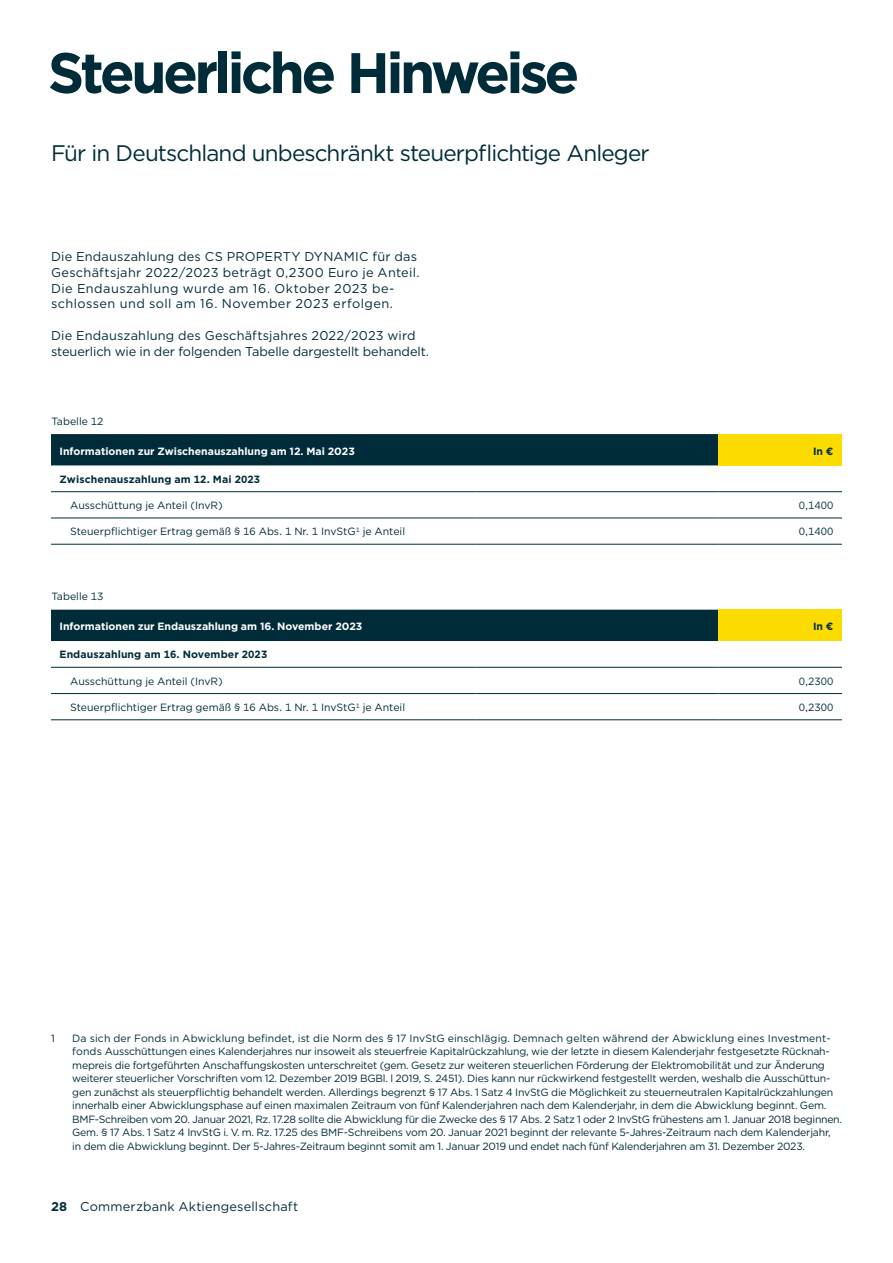
<style>
.page{position:relative;width:893px;height:1263px;background:#fff}
.page>*{position:absolute;margin:0;border:0;box-sizing:border-box;transform-origin:0 0}
.t1{font:700 57px "Gotham";letter-spacing:-.07em;color:#002c3a}
.t2{font:22.5px "Gotham";letter-spacing:-.04em;color:#002c3a}
.t3{font:12.75px/15.8px "Gotham";letter-spacing:.015em;color:#002c3a}
.t4{font:10.5px/13.5px "Gotham";letter-spacing:-.02em;color:#002c3a}
.t5{font:10.5px "Gotham";color:#002c3a}
.t6{font:700 10.5px "Gotham";color:#fff}
.t7{font:700 10.5px "Gotham";letter-spacing:.01em;color:#002c3a}
.s1{font-weight:700}
</style>
<div class="page">
<div style="left:51px;top:434px;width:668px;height:31px;background:#002c3a"></div>
<div style="left:719px;top:434px;width:123px;height:31px;background:#fcdb00"></div>
<hr style="left:51px;top:491px;width:425px;height:1px;background:#002c3a">
<hr style="left:476px;top:491px;width:243px;height:1px;background:#002c3a">
<hr style="left:719px;top:491px;width:123px;height:1px;background:#002c3a">
<hr style="left:51px;top:518px;width:425px;height:1px;background:#002c3a">
<hr style="left:51px;top:544px;width:425px;height:1px;background:#002c3a">
<hr style="left:476px;top:518px;width:243px;height:1px;background:#002c3a">
<hr style="left:476px;top:544px;width:243px;height:1px;background:#002c3a">
<hr style="left:719px;top:518px;width:123px;height:1px;background:#002c3a">
<hr style="left:719px;top:544px;width:123px;height:1px;background:#002c3a">
<div style="left:51px;top:610px;width:668px;height:31px;background:#002c3a"></div>
<div style="left:719px;top:610px;width:123px;height:31px;background:#fcdb00"></div>
<hr style="left:51px;top:667px;width:425px;height:1px;background:#002c3a">
<hr style="left:476px;top:667px;width:243px;height:1px;background:#002c3a">
<hr style="left:719px;top:667px;width:123px;height:1px;background:#002c3a">
<hr style="left:51px;top:693px;width:425px;height:1px;background:#002c3a">
<hr style="left:51px;top:719px;width:425px;height:1px;background:#002c3a">
<hr style="left:476px;top:693px;width:243px;height:1px;background:#002c3a">
<hr style="left:476px;top:719px;width:243px;height:1px;background:#002c3a">
<hr style="left:719px;top:693px;width:123px;height:1px;background:#002c3a">
<hr style="left:719px;top:719px;width:123px;height:1px;background:#002c3a">
<h1 class="t1" style="left:48px;top:35px;width:533px">Steuerliche Hinweise</h1>
<h2 class="t2" style="left:51px;top:139px;width:600px">Für in Deutschland unbeschränkt steuerpflichtige Anleger</h2>
<p class="t3" style="left:51px;top:248px;width:370px">Die Endauszahlung des CS PROPERTY DYNAMIC für das Geschäftsjahr 2022/2023 beträgt 0,2300 Euro je Anteil.<br>Die Endauszahlung wurde am 16. Oktober 2023 be&shy;schlossen und soll am 16. November 2023 erfolgen.</p>
<p class="t3" style="left:51px;top:327px;width:379px">Die Endauszahlung des Geschäftsjahres 2022/2023 wird steuerlich wie in der folgenden Tabelle dargestellt behandelt.</p>
<p class="t5" style="left:52px;top:414px;width:53px">Tabelle 12</p>
<p class="t6" style="left:60px;top:444px;width:297px">Informationen zur Zwischenauszahlung am 12. Mai 2023</p>
<p class="t7" style="left:813px;top:444px;width:22px">In €</p>
<p class="t7" style="left:60px;top:472px;width:202px">Zwischenauszahlung am 12. Mai 2023</p>
<p class="t5" style="left:70px;top:499px;width:154px">Ausschüttung je Anteil (InvR)</p>
<p class="t4" style="left:799px;top:498px;width:36px">0,1400</p>
<p class="t5" style="left:70px;top:525px;width:336px">Steuerpflichtiger Ertrag gemäß § 16 Abs. 1 Nr. 1 InvStG1 je Anteil</p>
<p class="t4" style="left:799px;top:525px;width:36px">0,1400</p>
<p class="t5" style="left:52px;top:590px;width:53px">Tabelle 13</p>
<p class="t6" style="left:60px;top:620px;width:304px">Informationen zur Endauszahlung am 16. November 2023</p>
<p class="t7" style="left:813px;top:620px;width:22px">In €</p>
<p class="t7" style="left:60px;top:648px;width:209px">Endauszahlung am 16. November 2023</p>
<p class="t5" style="left:70px;top:674px;width:154px">Ausschüttung je Anteil (InvR)</p>
<p class="t4" style="left:799px;top:674px;width:36px">0,2300</p>
<p class="t5" style="left:70px;top:700px;width:336px">Steuerpflichtiger Ertrag gemäß § 16 Abs. 1 Nr. 1 InvStG1 je Anteil</p>
<p class="t4" style="left:799px;top:700px;width:36px">0,2300</p>
<p class="t4" style="left:51px;top:1031px;width:5px">1</p>
<p class="t4" style="left:72px;top:1031px;width:771px">Da sich der Fonds in Abwicklung befindet, ist die Norm des § 17 InvStG einschlägig. Demnach gelten während der Abwicklung eines Investment&shy;fonds Ausschüttungen eines Kalenderjahres nur insoweit als steuerfreie Kapitalrückzahlung, wie der letzte in diesem Kalenderjahr festgesetzte Rücknah&shy;mepreis die fortgeführten Anschaffungskosten unterschreitet (gem. Gesetz zur weiteren steuerlichen Förderung der Elektromobilität und zur Änderung weiterer steuerlicher Vorschriften vom 12. Dezember 2019 BGBl. l 2019, S. 2451). Dies kann nur rückwirkend festgestellt werden, weshalb die Ausschüttun&shy;gen zunächst als steuerpflichtig behandelt werden. Allerdings begrenzt § 17 Abs. 1 Satz 4 InvStG die Möglichkeit zu steuerneutralen Kapitalrückzahlungen innerhalb einer Abwicklungsphase auf einen maximalen Zeitraum von fünf Kalenderjahren nach dem Kalenderjahr, in dem die Abwicklung beginnt. Gem.<br>BMF-Schreiben vom 20. Januar 2021, Rz. 17.28 sollte die Abwicklung für die Zwecke des § 17 Abs. 2 Satz 1 oder 2 InvStG frühestens am 1. Januar 2018 beginnen.<br>Gem. § 17 Abs. 1 Satz 4 InvStG i. V. m. Rz. 17.25 des BMF-Schreibens vom 20. Januar 2021 beginnt der relevante 5-Jahres-Zeitraum nach dem Kalenderjahr, in dem die Abwicklung beginnt. Der 5-Jahres-Zeitraum beginnt somit am 1. Januar 2019 und endet nach fünf Kalenderjahren am 31. Dezember 2023.</p>
<p class="t3" style="left:51px;top:1199px;width:249px"><span class="s1">28</span> Commerzbank Aktiengesellschaft</p>
</div>
